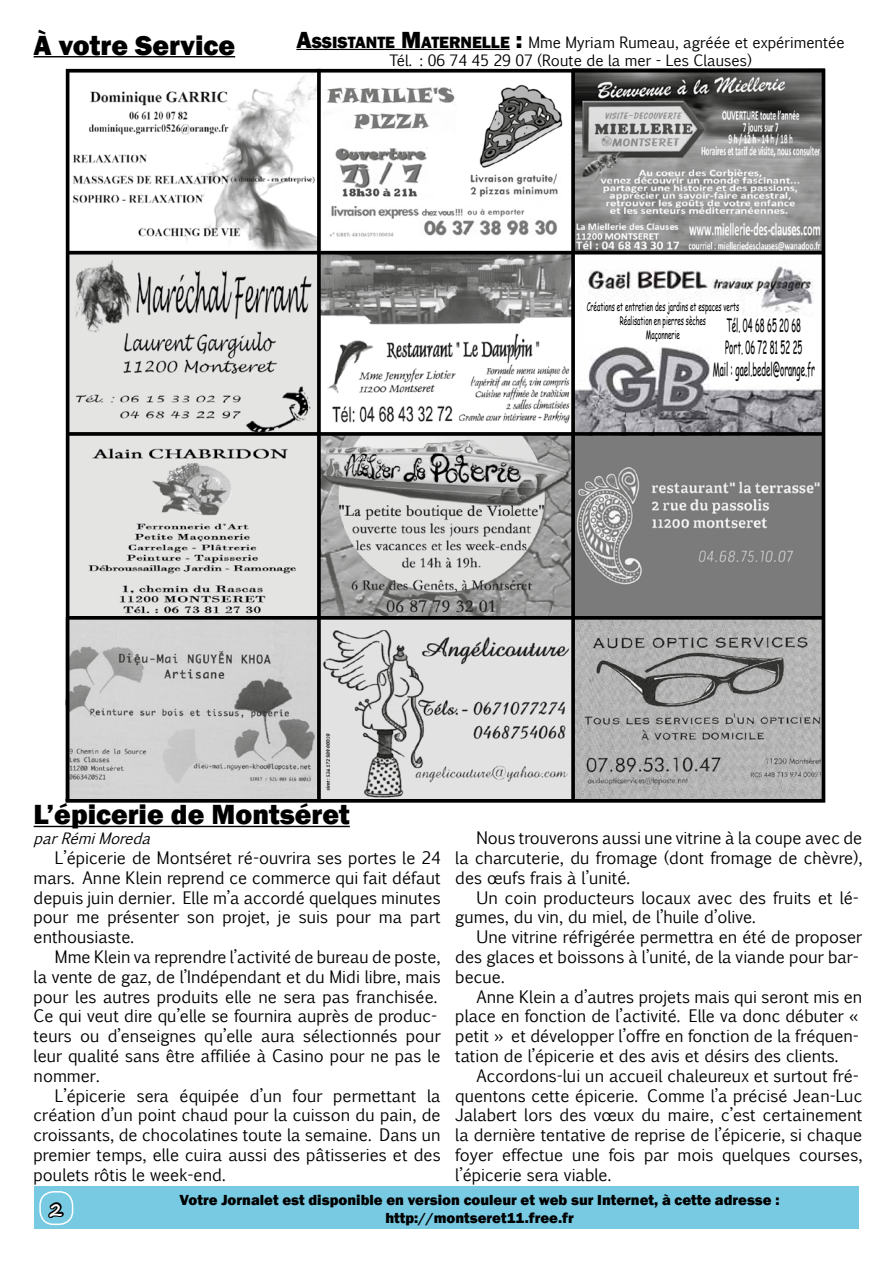
<style>
.page{position:relative;width:893px;height:1263px;background:#fff}
.page>*{position:absolute;margin:0;border:0;box-sizing:border-box;transform-origin:0 0}
.t1{font:800 28.5px "Franklin Gothic";color:#000}
.t2{font:18.15px/21.8px "Comic Sans MS";color:#000;text-align:center;scale:.44 1}
.t3{font:700 18px "Segoe Print";color:#fff}
.t4{font:16.5px/19.8px "Euphemia CAS";color:#000}
.t5{font:800 15px/18px "Franklin Gothic";color:#000;text-align:center}
.t6{font:15px/18px "Euphemia CAS";color:#000;text-align:center}
.t7{font:italic 15px "Euphemia CAS";color:#000}
.t8{font:11.7px/14.1px "Comic Sans MS";color:#000;text-align:center;scale:.54 1}
.s1{font-family:"Franklin Gothic";font-weight:800;font-size:24px}
.s2{font-family:"Franklin Gothic";font-weight:800;font-size:16.8px}
</style>
<div class="page">
<div style="left:34px;top:1186px;width:825px;height:43px;background:#78cae3"></div>
<hr style="left:34px;top:56px;width:201px;height:1px;background:#000">
<hr style="left:296px;top:49px;width:214px;height:1px;background:#000">
<hr style="left:34px;top:826px;width:316px;height:1px;background:#000">
<img style="left:575px;top:632px;width:247px;height:167px">
<img style="left:575px;top:620px;width:247px;height:12px">
<img style="left:69px;top:73px;width:248px;height:543px">
<img style="left:321px;top:254px;width:250px;height:362px">
<img style="left:575px;top:436px;width:247px;height:180px">
<img style="left:321px;top:84px;width:249px;height:167px">
<img style="left:69px;top:620px;width:501px;height:179px">
<img style="left:575px;top:73px;width:247px;height:359px">
<div style="left:584px;top:301px;width:158px;height:44px;background:#fff"></div>
<div style="left:710px;top:318px;width:107px;height:67px;background:#fff"></div>
<svg style="left:69px;top:69px;width:753px;height:4px;background:#161616"></svg>
<hr style="left:69px;top:251px;width:754px;height:3px;background:#000">
<svg style="left:69px;top:432px;width:753px;height:4px;background:#0f0f0f"></svg>
<svg style="left:69px;top:616px;width:753px;height:4px;background:#111"></svg>
<svg style="left:66px;top:799px;width:759px;height:4px;background:#151515"></svg>
<hr style="left:66px;top:69px;width:3px;height:732px;background:#000">
<svg style="left:317px;top:69px;width:4px;height:732px;background:#101010"></svg>
<svg style="left:571px;top:69px;width:4px;height:730px;background:#101010"></svg>
<hr style="left:822px;top:69px;width:3px;height:730px;background:#000">
<svg style="left:42px;top:1202px;width:24px;height:21px"></svg>
<div style="left:39px;top:1191px;width:34px;height:34px;border:2px solid #fff;border-radius:14px"></div>
<h1 class="t1" style="left:34px;top:27px;width:203px">à votre Service</h1>
<p class="t6" style="left:296px;top:33px;width:550px"><span class="s1">A</span><span class="s2">SSISTANTE</span> <span class="s1">M</span><span class="s2">ATERNELLE</span> <span class="s1">:</span> Mme Myriam Rumeau, agréée et expérimentée<br>Tél. : 06 74 45 29 07 (Route de la mer - Les Clauses)</p>
<p class="t8" style="left:587px;top:299px;width:284px">Créations et entretien des jardins et espaces verts<br>Réalisation en pierres sèches<br>Maçonnerie</p>
<p class="t2" style="left:713px;top:314px;width:234px">Tél. 04 68 65 20 68<br>Port. 06 72 81 52 25<br>Mail : gael.bedel@orange.fr</p>
<h1 class="t1" style="left:34px;top:796px;width:318px">L’épicerie de Montséret</h1>
<p class="t7" style="left:34px;top:828px;width:124px">parRémiMoreda</p>
<p class="t4" style="left:34px;top:848px;width:409px;text-align:justify;text-indent:21px">L’épicerie de Montséret ré-ouvrira ses portes le 24 mars. Anne Klein reprend ce commerce qui fait défaut depuis juin dernier. Elle m’a accordé quelques minutes pour me présenter son projet, je suis pour ma part enthousiaste.</p>
<p class="t4" style="left:34px;top:947px;width:409px;text-indent:21px">Mme Klein va reprendre l’activité de bureau de poste, la vente de gaz, de l’Indépendant et du Midi libre, mais pour les autres produits elle ne sera pas franchisée.<br>Ce qui veut dire qu’elle se fournira auprès de produc&shy;teurs ou d’enseignes qu’elle aura sélectionnés pour leur qualité sans être affiliée à Casino pour ne pas le nommer.</p>
<p class="t4" style="left:34px;top:1085px;width:409px;text-align:justify;text-indent:21px">L’épicerie sera équipée d’un four permettant la création d’un point chaud pour la cuisson du pain, de croissants, de chocolatines toute la semaine. Dans un premier temps, elle cuira aussi des pâtisseries et des poulets rôtis le week-end.</p>
<p class="t4" style="left:455px;top:828px;width:409px;text-align:justify;text-indent:21px">Nous trouverons aussi une vitrine à la coupe avec de la charcuterie, du fromage (dont fromage de chèvre), des œufs frais à l’unité.</p>
<p class="t4" style="left:455px;top:887px;width:405px;text-indent:21px">Un coin producteurs locaux avec des fruits et lé&shy;gumes, du vin, du miel, de l’huile d’olive.</p>
<p class="t4" style="left:455px;top:927px;width:409px;text-indent:21px">Une vitrine réfrigérée permettra en été de proposer des glaces et boissons à l’unité, de la viande pour bar&shy;becue.</p>
<p class="t4" style="left:455px;top:986px;width:409px;text-indent:21px">Anne Klein a d’autres projets mais qui seront mis en place en fonction de l’activité. Elle va donc débuter « petit » et développer l’offre en fonction de la fréquen&shy;tation de l’épicerie et des avis et désirs des clients.</p>
<p class="t4" style="left:455px;top:1066px;width:409px;text-indent:21px">Accordons-lui un accueil chaleureux et surtout fré&shy;quentons cette épicerie. Comme l’a précisé Jean-Luc Jalabert lors des vœux du maire, c’est certainement la dernière tentative de reprise de l’épicerie, si chaque foyer effectue une fois par mois quelques courses, l’épicerie sera viable.</p>
<p class="t3" style="left:49px;top:1193px;width:15px">2</p>
<p class="t5" style="left:180px;top:1191px;width:602px">Votre Jornalet est disponible en version couleur et web sur Internet, à cette adresse : http://montseret11.free.fr</p>
</div>
